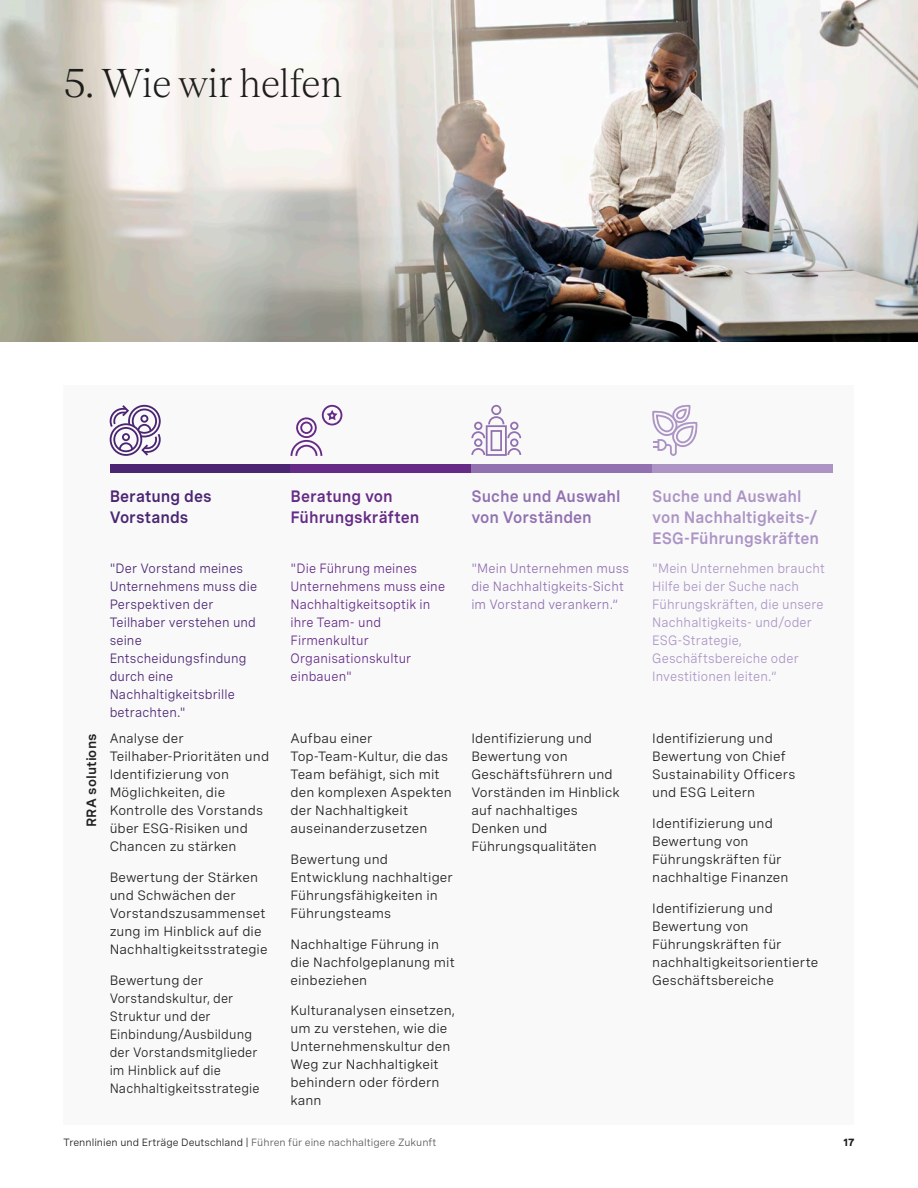
<style>
.page{position:relative;width:918px;height:1188px;background:#fff}
.page>*{position:absolute;margin:0;border:0;box-sizing:border-box;transform-origin:0 0}
.t1{font:300 42px "Teodor";color:#1d1d1b}
.t2{font:600 16.5px/21px "Spezia";color:#ac94c4;scale:.94 1}
.t3{font:600 16.5px/21px "Spezia";color:#9171b0;scale:.94 1}
.t4{font:600 16.5px/21px "Spezia";color:#652b86;scale:.94 1}
.t5{font:600 16.5px/21px "Spezia";color:#4b2572;scale:.94 1}
.t6{font:13.5px/18px "Spezia";letter-spacing:.01em;color:#20201f}
.t7{font:13.5px/18px "Spezia";letter-spacing:.015em;color:#ac94c4;scale:.94 1}
.t8{font:13.5px/18px "Spezia";letter-spacing:.015em;color:#4b2572;scale:.94 1}
.t9{font:13.5px/18px "Spezia";letter-spacing:.01em;color:#20201f;scale:.94 1}
.t10{font:13.5px/18px "Spezia";letter-spacing:.01em;color:#652b86;scale:.94 1}
.t11{font:13.5px/18px "Spezia";letter-spacing:.01em;color:#9171b0;scale:.94 1}
.t12{font:600 13.5px "Spezia";letter-spacing:.01em;color:#20201f}
.t13{font:10.5px "Spezia";color:#1d1d1b}
.t14{font:700 10.5px "Spezia";color:#1d1d1b}
.s1{color:#5b5958}
</style>
<div class="page">
<img style="left:0;top:0;width:918px;height:341px">
<svg style="left:110px;top:405px;width:51px;height:51px"></svg>
<div style="left:110px;top:465px;width:181px;height:8px;background:#4b2572"></div>
<div style="left:291px;top:465px;width:180px;height:8px;background:#652b86"></div>
<div style="left:471px;top:465px;width:181px;height:8px;background:#9171b0"></div>
<div style="left:652px;top:465px;width:181px;height:8px;background:#ac94c4"></div>
<svg style="left:291px;top:405px;width:51px;height:51px"></svg>
<svg style="left:471px;top:405px;width:50px;height:51px"></svg>
<svg style="left:652px;top:404px;width:46px;height:52px"></svg>
<h1 class="t1" style="left:64px;top:53px;width:280px">5. Wie wir helfen</h1>
<p class="t5" style="left:110px;top:485px;width:110px">Beratung des<br>Vorstands</p>
<p class="t4" style="left:291px;top:485px;width:139px">Beratung von<br>Führungskräften</p>
<p class="t3" style="left:471px;top:485px;width:160px">Suche und Auswahl von Vorständen</p>
<p class="t2" style="left:652px;top:485px;width:179px">Suche und Auswahl von Nachhaltigkeits-/<br>ESG-Führungskräften</p>
<p class="t12" style="left:81px;top:827px;width:95px;rotate:-90deg">RRA solutions</p>
<p class="t8" style="left:110px;top:558px;width:158px">"Der Vorstand meines<br>Unternehmens muss die<br>Perspektiven der<br>Teilhaber verstehen und seine<br>Entscheidungsfindung durch eine<br>Nachhaltigkeitsbrille betrachten."</p>
<p class="t10" style="left:291px;top:558px;width:166px">"Die Führung meines<br>Unternehmens muss eine<br>Nachhaltigkeitsoptik in ihre Team- und<br>Firmenkultur<br>Organisationskultur einbauen"</p>
<p class="t11" style="left:471px;top:558px;width:169px">"Mein Unternehmen muss die Nachhaltigkeits-Sicht im Vorstand verankern.“</p>
<p class="t7" style="left:652px;top:558px;width:185px">"Mein Unternehmen braucht<br>Hilfe bei der Suche nach<br>Führungskräften, die unsere<br>Nachhaltigkeits- und/oder<br>ESG-Strategie,<br>Geschäftsbereiche oder<br>Investitionen leiten.“</p>
<p class="t9" style="left:110px;top:728px;width:171px">Analyse der<br>Teilhaber-Prioritäten und<br>Identifizierung von<br>Möglichkeiten, die<br>Kontrolle des Vorstands über ESG-Risiken und<br>Chancen zu stärken</p>
<p class="t6" style="left:110px;top:867px;width:159px">Bewertung der Stärken und Schwächen der<br>Vorstandszusammenset zung im Hinblick auf die<br>Nachhaltigkeitsstrategie</p>
<p class="t6" style="left:110px;top:970px;width:151px">Bewertung der<br>Vorstandskultur, der<br>Struktur und der<br>Einbindung/Ausbildung der Vorstandsmitglieder im Hinblick auf die<br>Nachhaltigkeitsstrategie</p>
<p class="t6" style="left:291px;top:728px;width:163px">Aufbau einer<br>Top-Team-Kultur, die das<br>Team befähigt, sich mit den komplexen Aspekten der Nachhaltigkeit auseinanderzusetzen</p>
<p class="t6" style="left:291px;top:849px;width:164px">Bewertung und<br>Entwicklung nachhaltiger<br>Führungsfähigkeiten in<br>Führungsteams</p>
<p class="t6" style="left:291px;top:934px;width:166px">Nachhaltige Führung in die Nachfolgeplanung mit einbeziehen</p>
<p class="t6" style="left:291px;top:1001px;width:166px">Kulturanalysen einsetzen, um zu verstehen, wie die<br>Unternehmenskultur den<br>Weg zur Nachhaltigkeit behindern oder fördern kann</p>
<p class="t6" style="left:471px;top:728px;width:150px">Identifizierung und<br>Bewertung von<br>Geschäftsführern und<br>Vorständen im Hinblick auf nachhaltiges<br>Denken und<br>Führungsqualitäten</p>
<p class="t6" style="left:652px;top:728px;width:145px">Identifizierung und<br>Bewertung von Chief<br>Sustainability Officers und ESG Leitern</p>
<p class="t6" style="left:652px;top:813px;width:138px">Identifizierung und<br>Bewertung von<br>Führungskräften für nachhaltige Finanzen</p>
<p class="t6" style="left:652px;top:898px;width:168px">Identifizierung und<br>Bewertung von<br>Führungskräften für nachhaltigkeitsorientierte<br>Geschäftsbereiche</p>
<p class="t13" style="left:63px;top:1134px;width:375px">Trennlinien und Erträge Deutschland | <span class="s1">Führen für eine nachhaltigere Zukunft</span></p>
<p class="t14" style="left:844px;top:1134px;width:12px">17</p>
</div>
